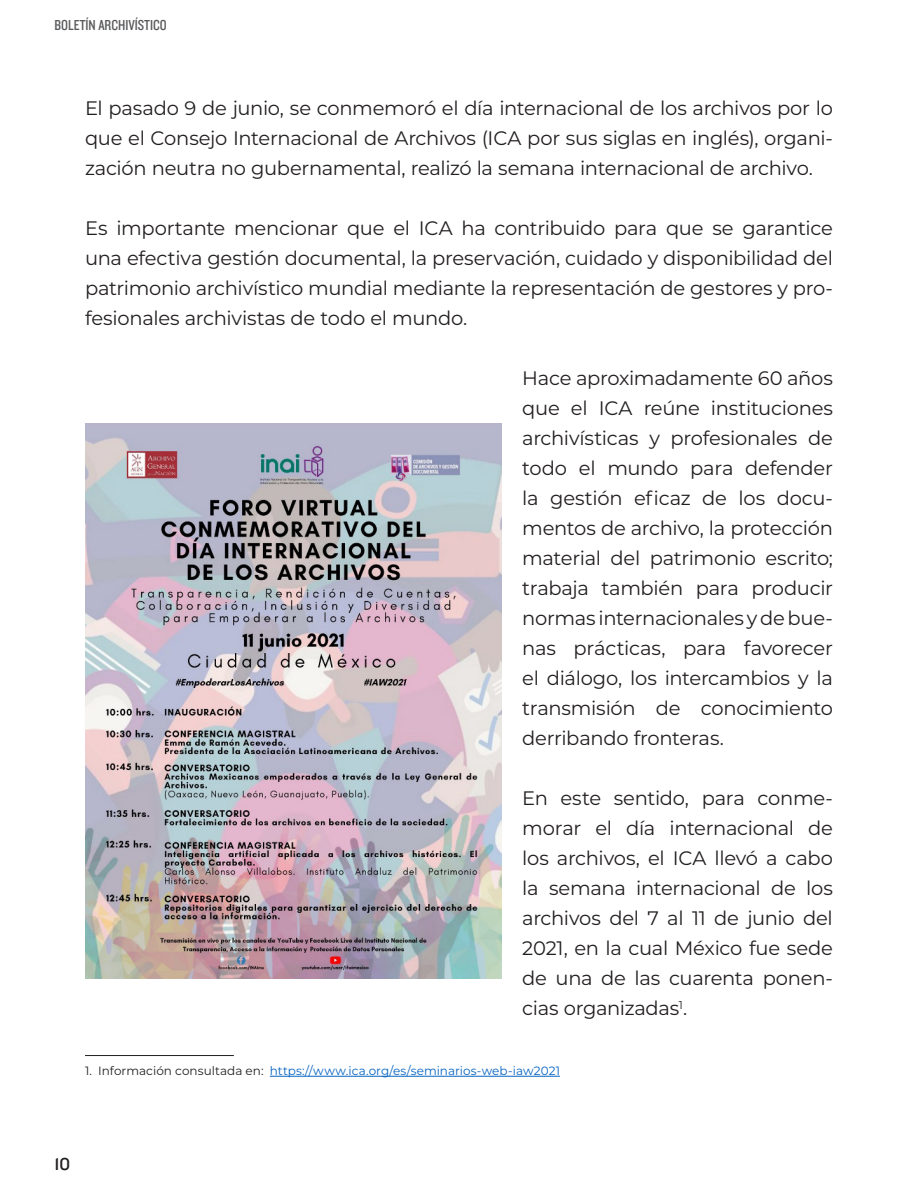
<style>
.page{position:relative;width:918px;height:1188px;background:#fff}
.page>*{position:absolute;margin:0;border:0;box-sizing:border-box;transform-origin:0 0}
.Texto_-_sin_sangria{font:19.5px/30px "Montserrat";letter-spacing:-.015em;color:#231f20;text-align:justify}
.t1{font:18px "Knockout HTF31 Junior Middlewt";color:#231f20}
.t2{font:15px "Knockout HTF29 Junior Liteweight";color:#57585a}
.NOTA_AL_PIE_texto{font:12px "Montserrat";letter-spacing:.005em;color:#0563c1}
.s1{color:#231f20}
</style>
<div class="page">
<hr style="left:85px;top:1055px;width:149px;height:1px;background:#231f20">
<hr style="left:270px;top:1076px;width:290px;height:1px;background:#0563c1">
<img style="left:85px;top:424px;width:416px;height:555px">
<p class="t2" style="left:55px;top:17px;width:114px">BOLETÍN ARCHIVÍSTICO</p>
<p class="Texto_-_sin_sangria" style="left:85px;top:92px;width:750px">El pasado 9 de junio, se conmemoró el día internacional de los archivos por lo que el Consejo Internacional de Archivos (ICA por sus siglas en inglés), organi&shy;zación neutra no gubernamental, realizó la semana internacional de archivo.</p>
<p class="Texto_-_sin_sangria" style="left:85px;top:212px;width:749px">Es importante mencionar que el ICA ha contribuido para que se garantice una efectiva gestión documental, la preservación, cuidado y disponibilidad del patrimonio archivístico mundial mediante la representación de gestores y pro&shy;fesionales archivistas de todo el mundo.</p>
<p class="Texto_-_sin_sangria" style="left:522px;top:362px;width:312px">Hace aproximadamente 60 años que el ICA reúne instituciones archivísticas y profesionales de todo el mundo para defender la gestión eficaz de los docu&shy;mentos de archivo, la protección material del patrimonio escrito; trabaja también para producir normas internacionales y de bue&shy;nas prácticas, para favorecer el diálogo, los intercambios y la transmisión de conocimiento derribando fronteras.</p>
<p class="Texto_-_sin_sangria" style="left:522px;top:782px;width:312px">En este sentido, para conme&shy;morar el día internacional de los archivos, el ICA llevó a cabo la semana internacional de los archivos del 7 al 11 de junio del 2021, en la cual México fue sede de una de las cuarenta ponen&shy;cias organizadas<sup>1</sup>.</p>
<p class="NOTA_AL_PIE_texto" style="left:85px;top:1063px;width:476px"><span class="s1">1. Información consultada en:</span> https://www.ica.org/es/seminarios-web-iaw2021</p>
<p class="t1" style="left:55px;top:1154px;width:17px">10</p>
</div>
